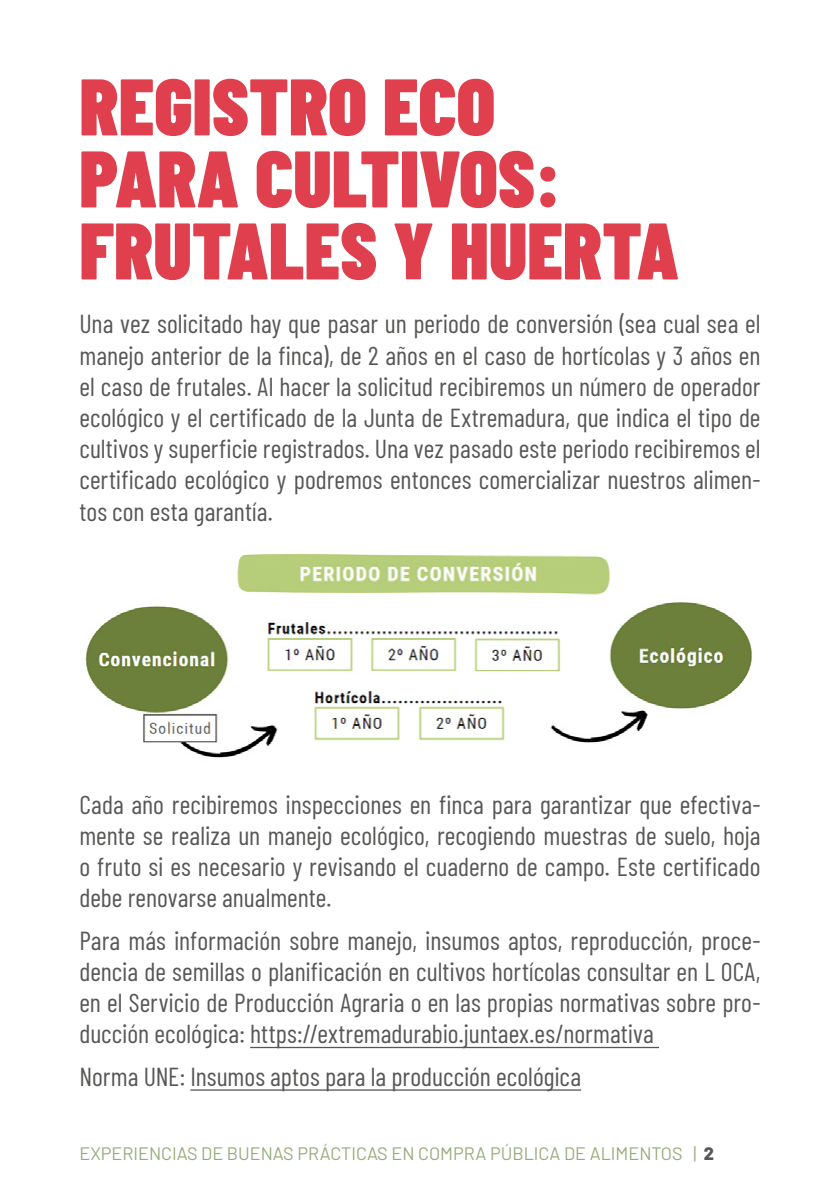
<style>
.page{position:relative;width:840px;height:1191px;background:#fff}
.page>*{position:absolute;margin:0;border:0;box-sizing:border-box;transform-origin:0 0}
.t1{font:900 80px/72px "Barlow Condensed";color:#e0404d}
.t2{font:26px/31.2px "Barlow Condensed";color:#575756;text-align:justify}
.t3{font:18px "Barlow";color:#98ab7a}
.s1{font-weight:800;color:#575756}
</style>
<div class="page">
<hr style="left:250px;top:1046px;width:408px;height:2px;background:#575756">
<hr style="left:190px;top:1089px;width:390px;height:1px;background:#575756">
<img style="left:85px;top:554px;width:667px;height:204px">
<h1 class="t1" style="left:79px;top:68px;width:600px">REGISTRO ECO<br>PARA CULTIVOS:<br>FRUTALES Y HUERTA</h1>
<p class="t2" style="left:79px;top:306px;width:682px">Una vez solicitado hay que pasar un periodo de conversión (sea cual sea el manejo anterior de la finca), de 2 años en el caso de hortícolas y 3 años en el caso de frutales. Al hacer la solicitud recibiremos un número de operador ecológico y el certificado de la Junta de Extremadura, que indica el tipo de cultivos y superficie registrados. Una vez pasado este periodo recibiremos el certificado ecológico y podremos entonces comercializar nuestros alimen&shy;tos con esta garantía.</p>
<p class="t2" style="left:79px;top:787px;width:682px">Cada año recibiremos inspecciones en finca para garantizar que efectiva&shy;mente se realiza un manejo ecológico, recogiendo muestras de suelo, hoja o fruto si es necesario y revisando el cuaderno de campo. Este certificado debe renovarse anualmente.</p>
<p class="t2" style="left:79px;top:923px;width:682px">Para más información sobre manejo, insumos aptos, reproducción, proce&shy;dencia de semillas o planificación en cultivos hortícolas consultar en L OCA, en el Servicio de Producción Agraria o en las propias normativas sobre pro&shy;ducción ecológica: https://extremadurabio.juntaex.es/normativa</p>
<p class="t2" style="left:79px;top:1059px;width:503px">Norma UNE: Insumos aptos para la producción ecológica</p>
<p class="t3" style="left:79px;top:1140px;width:635px">EXPERIENCIAS DE BUENAS PRÁCTICAS EN COMPRA PÚBLICA DE ALIMENTOS | <span class="s1">2</span></p>
</div>
